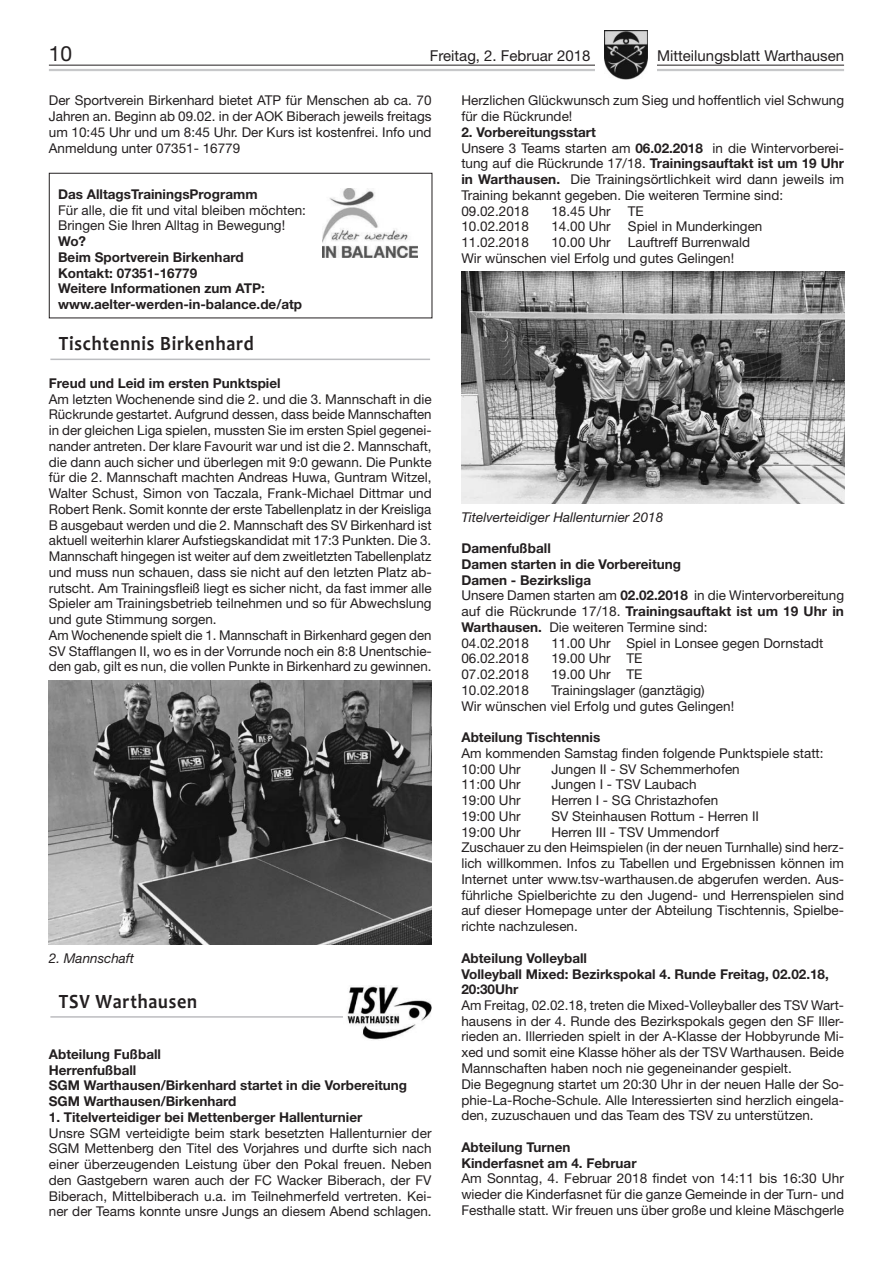
<style>
.page{position:relative;width:893px;height:1263px;background:#fff}
.page>*{position:absolute;margin:0;border:0;box-sizing:border-box;transform-origin:0 0}
.t1{font:21px "Helvetica Neue LT Std";color:#231f20}
.t2{font:700 20.4px "Candara";letter-spacing:.045em;color:#231f20;scale:.89 1}
.t3{font:15px "Helvetica Neue LT Std";color:#231f20}
.t4{font:13.5px/15.8px "Helvetica Neue LT Std";color:#231f20}
.t5{font:700 13.5px/15.8px "Helvetica Neue LT Std";color:#231f20}
.t6{font:italic 13.5px "Helvetica Neue LT Std";color:#231f20}
.s1{font-weight:700}
.s2{font-weight:400}
</style>
<div class="page">
<hr style="left:49px;top:69px;width:795px;height:2px;background:#c7c8ca">
<hr style="left:49px;top:65px;width:795px;height:1px;background:#231f20">
<div style="left:595px;top:30px;width:61px;height:49px;background:#fff"></div>
<img style="left:604px;top:30px;width:44px;height:49px">
<img style="left:322px;top:188px;width:95px;height:70px">
<div style="left:49px;top:173px;width:383px;height:145px;border:1px solid #231f20"></div>
<hr style="left:50px;top:359px;width:380px;height:1px;background:#bcbdc0">
<img style="left:49px;top:680px;width:383px;height:264px">
<hr style="left:50px;top:1016px;width:380px;height:2px;background:#bcbdc0">
<img style="left:343px;top:986px;width:89px;height:54px">
<img style="left:461px;top:272px;width:383px;height:231px">
<h1 class="t1" style="left:49px;top:41px;width:25px">10</h1>
<p class="t3" style="left:430px;top:46px;width:162px">Freitag, 2. Februar 2018</p>
<p class="t3" style="left:657px;top:46px;width:188px">Mitteilungsblatt Warthausen</p>
<p class="t4" style="left:49px;top:92px;width:384px;text-align:justify">Der Sportverein Birkenhard bietet ATP für Menschen ab ca. 70<br>Jahren an. Beginn ab 09.02. in der AOK Biberach jeweils freitags um 10:45 Uhr und um 8:45 Uhr. Der Kurs ist kostenfrei. Info und Anmeldung unter 07351- 16779</p>
<p class="t5" style="left:58px;top:186px;width:201px">Das AlltagsTrainingsProgramm</p>
<p class="t4" style="left:58px;top:202px;width:249px">Für alle, die fit und vital bleiben möchten:<br>Bringen Sie Ihren Alltag in Bewegung!</p>
<p class="t5" style="left:58px;top:233px;width:245px">Wo?<br>Beim Sportverein Birkenhard<br>Kontakt: 07351-16779<br>Weitere Informationen zum ATP: www.aelter-werden-in-balance.de/atp</p>
<h2 class="t2" style="left:59px;top:331px;width:221px">Tischtennis Birkenhard</h2>
<p class="t5" style="left:49px;top:375px;width:233px">Freud und Leid im ersten Punktspiel</p>
<p class="t4" style="left:49px;top:391px;width:384px">Am letzten Wochenende sind die 2. und die 3. Mannschaft in die Rückrunde gestartet. Aufgrund dessen, dass beide Mannschaften in der gleichen Liga spielen, mussten Sie im ersten Spiel gegenei&shy;nander antreten. Der klare Favourit war und ist die 2. Mannschaft, die dann auch sicher und überlegen mit 9:0 gewann. Die Punkte für die 2. Mannschaft machten Andreas Huwa, Guntram Witzel, Walter Schust, Simon von Taczala, Frank-Michael Dittmar und Robert Renk. Somit konnte der erste Tabellenplatz in der Kreisliga B ausgebaut werden und die 2. Mannschaft des SV Birkenhard ist aktuell weiterhin klarer Aufstiegskandidat mit 17:3 Punkten. Die 3.<br>Mannschaft hingegen ist weiter auf dem zweitletzten Tabellenplatz und muss nun schauen, dass sie nicht auf den letzten Platz ab&shy;rutscht. Am Trainingsfleiß liegt es sicher nicht, da fast immer alle Spieler am Trainingsbetrieb teilnehmen und so für Abwechslung und gute Stimmung sorgen.<br>Am Wochenende spielt die 1. Mannschaft in Birkenhard gegen den SV Stafflangen II, wo es in der Vorrunde noch ein 8:8 Unentschie&shy;den gab, gilt es nun, die vollen Punkte in Birkenhard zu gewinnen.</p>
<p class="t4" style="left:461px;top:92px;width:384px">Herzlichen Glückwunsch zum Sieg und hoffentlich viel Schwung für die Rückrunde!</p>
<p class="t4" style="left:461px;top:124px;width:384px"><span class="s1">2. Vorbereitungsstart<br></span>Unsere 3 Teams starten am <span class="s1">06.02.2018</span> in die Wintervorberei&shy;tung auf die Rückrunde 17/18. <span class="s1">Trainingsauftakt ist um 19 Uhr in Warthausen.</span> Die Trainingsörtlichkeit wird dann jeweils im Training bekannt gegeben. Die weiteren Termine sind:<br>09.02.2018</p>
<p class="t4" style="left:551px;top:203px;width:61px">18.45 Uhr</p>
<p class="t4" style="left:628px;top:203px;width:17px">TE</p>
<p class="t4" style="left:461px;top:218px;width:69px">10.02.2018</p>
<p class="t4" style="left:551px;top:218px;width:61px">14.00 Uhr</p>
<p class="t4" style="left:628px;top:218px;width:136px">Spiel in Munderkingen</p>
<p class="t4" style="left:461px;top:234px;width:69px">11.02.2018</p>
<p class="t4" style="left:551px;top:234px;width:61px">10.00 Uhr</p>
<p class="t4" style="left:461px;top:234px;width:290px;text-indent:166px">Lauftreff Burrenwald<br>Wir wünschen viel Erfolg und gutes Gelingen!</p>
<p class="t6" style="left:461px;top:509px;width:203px">Titelverteidiger Hallenturnier 2018</p>
<p class="t5" style="left:461px;top:540px;width:384px">Damenfußball<br>Damen starten in die Vorbereitung<br>Damen - Bezirksliga<br><span class="s2">Unsere Damen starten am</span> 02.02.2018 <span class="s2">in die Wintervorbereitung auf die Rückrunde 17/18.</span> Trainingsauftakt ist um 19 Uhr in Warthausen. <span class="s2">Die weiteren Termine sind:<br>04.02.2018</span></p>
<p class="t4" style="left:551px;top:635px;width:274px">11.00 Uhr Spiel in Lonsee gegen Dornstadt</p>
<p class="t4" style="left:461px;top:651px;width:69px">06.02.2018</p>
<p class="t4" style="left:551px;top:651px;width:93px">19.00 Uhr TE</p>
<p class="t4" style="left:461px;top:666px;width:69px">07.02.2018</p>
<p class="t4" style="left:551px;top:666px;width:93px">19.00 Uhr TE</p>
<p class="t4" style="left:461px;top:682px;width:69px">10.02.2018</p>
<p class="t4" style="left:461px;top:682px;width:274px;text-indent:90px">Trainingslager (ganztägig)<br>Wir wünschen viel Erfolg und gutes Gelingen!</p>
<p class="t5" style="left:461px;top:729px;width:140px">Abteilung Tischtennis</p>
<p class="t4" style="left:461px;top:745px;width:364px">Am kommenden Samstag finden folgende Punktspiele statt:<br>10:00 Uhr</p>
<p class="t4" style="left:551px;top:761px;width:190px">Jungen II - SV Schemmerhofen</p>
<p class="t6" style="left:49px;top:949px;width:87px">2. Mannschaft</p>
<h2 class="t2" style="left:59px;top:988px;width:157px">TSV Warthausen</h2>
<p class="t5" style="left:49px;top:1046px;width:360px">Abteilung Fußball<br>Herrenfußball<br>SGM Warthausen/Birkenhard startet in die Vorbereitung<br>SGM Warthausen/Birkenhard</p>
<p class="t5" style="left:49px;top:1109px;width:315px">1. Titelverteidiger bei Mettenberger Hallenturnier</p>
<p class="t4" style="left:49px;top:1125px;width:384px;text-align:justify">Unsre SGM verteidigte beim stark besetzten Hallenturnier der SGM Mettenberg den Titel des Vorjahres und durfte sich nach einer überzeugenden Leistung über den Pokal freuen. Neben den Gastgebern waren auch der FC Wacker Biberach, der FV Biberach, Mittelbiberach u.a. im Teilnehmerfeld vertreten. Kei&shy;ner der Teams konnte unsre Jungs an diesem Abend schlagen.</p>
<p class="t4" style="left:461px;top:777px;width:61px">11:00 Uhr</p>
<p class="t4" style="left:551px;top:777px;width:147px">Jungen I - TSV Laubach</p>
<p class="t4" style="left:461px;top:792px;width:61px">19:00 Uhr</p>
<p class="t4" style="left:551px;top:792px;width:168px">Herren I - SG Christazhofen</p>
<p class="t4" style="left:461px;top:808px;width:61px">19:00 Uhr</p>
<p class="t4" style="left:551px;top:808px;width:209px">SV Steinhausen Rottum - Herren II</p>
<p class="t4" style="left:461px;top:824px;width:61px">19:00 Uhr</p>
<p class="t4" style="left:461px;top:824px;width:384px;text-indent:90px">Herren III - TSV Ummendorf<br>Zuschauer zu den Heimspielen (in der neuen Turnhalle) sind herz&shy;lich willkommen. Infos zu Tabellen und Ergebnissen können im Internet unter www.tsv-warthausen.de abgerufen werden. Aus&shy;führliche Spielberichte zu den Jugend- und Herrenspielen sind auf dieser Homepage unter der Abteilung Tischtennis, Spielbe&shy;richte nachzulesen.</p>
<p class="t5" style="left:461px;top:950px;width:369px">Abteilung Volleyball<br>Volleyball Mixed: Bezirkspokal 4. Runde Freitag, 02.02.18,<br>20:30Uhr</p>
<p class="t4" style="left:461px;top:997px;width:384px">Am Freitag, 02.02.18, treten die Mixed-Volleyballer des TSV Wart&shy;hausens in der 4. Runde des Bezirkspokals gegen den SF Iller&shy;rieden an. Illerrieden spielt in der A-Klasse der Hobbyrunde Mi&shy;xed und somit eine Klasse höher als der TSV Warthausen. Beide Mannschaften haben noch nie gegeneinander gespielt.<br>Die Begegnung startet um 20:30 Uhr in der neuen Halle der So&shy;phie-La-Roche-Schule. Alle Interessierten sind herzlich eingela&shy;den, zuzuschauen und das Team des TSV zu unterstützen.</p>
<p class="t5" style="left:461px;top:1139px;width:177px">Abteilung Turnen<br>Kinderfasnet am 4. Februar</p>
<p class="t4" style="left:461px;top:1170px;width:384px;text-align:justify">Am Sonntag, 4. Februar 2018 findet von 14:11 bis 16:30 Uhr wieder die Kinderfasnet für die ganze Gemeinde in der Turn- und Festhalle statt. Wir freuen uns über große und kleine Mäschgerle</p>
</div>
